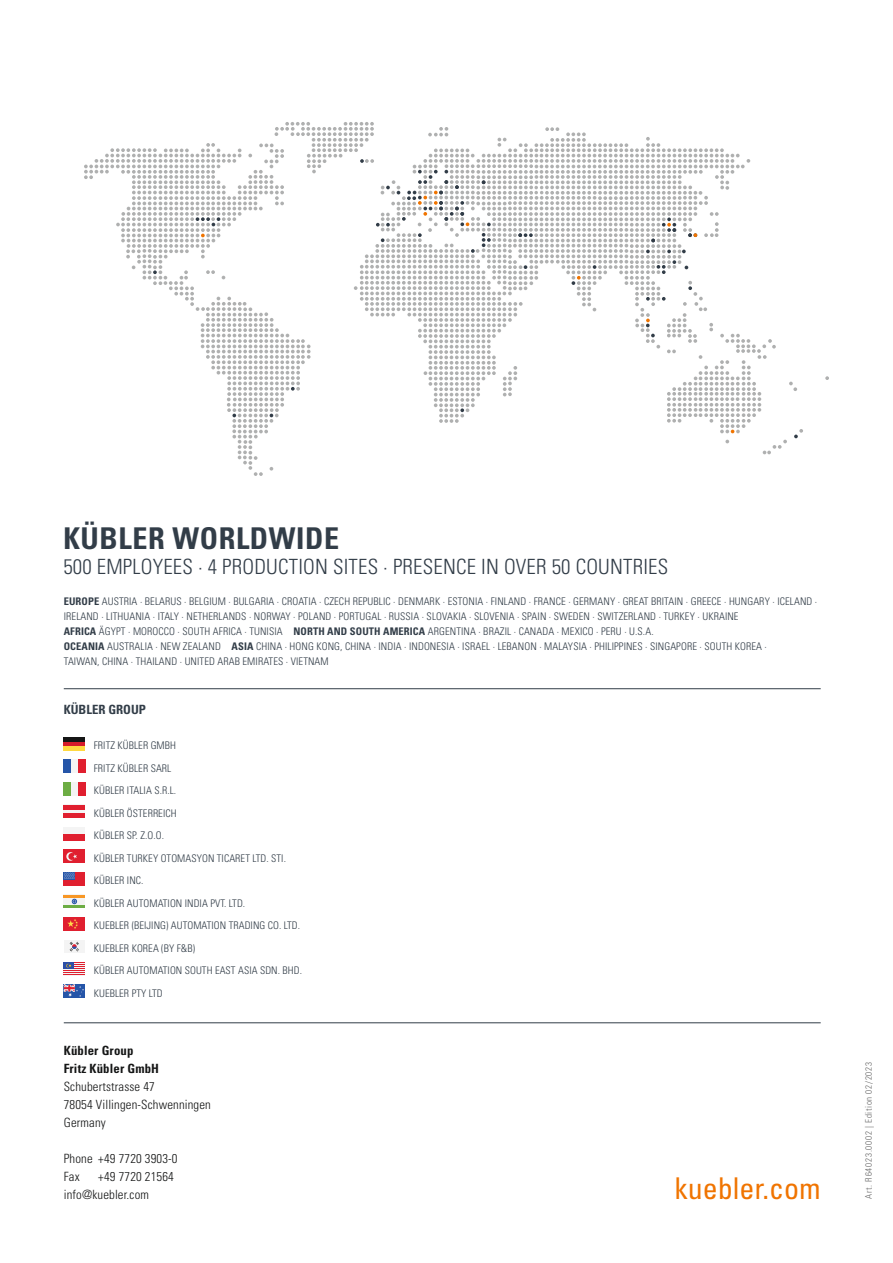
<style>
.page{position:relative;width:893px;height:1263px;background:#fff}
.page>*{position:absolute;margin:0;border:0;box-sizing:border-box;transform-origin:0 0}
.t1{font:700 condensed 30px "Univers LT Std";letter-spacing:.02em;color:#323d48}
.t2{font:condensed 30px "Univers LT Std";color:#f07400}
.t3{font:300 condensed 21px "Univers LT Std";letter-spacing:.01em;color:#323d48}
.t4{font:300 condensed 12.75px "Univers LT Std";letter-spacing:.01em;color:#151616}
.t5{font:700 condensed 12.75px/18px "Univers LT Std";letter-spacing:.01em;color:#151616}
.t6{font:700 condensed 12.75px "Univers LT Std";color:#323d48}
.t7{font:300 condensed 10.5px/15px "Univers LT Std";letter-spacing:.01em;color:#323d48}
.t8{font:300 condensed 9px "Univers LT Std";letter-spacing:.09em;color:#686868}
.s1{font-weight:700}
</style>
<div class="page">
<svg style="left:84px;top:122px;width:745px;height:354px"></svg>
<svg style="left:216px;top:233px;width:5px;height:5px"></svg>
<svg style="left:593px;top:265px;width:3px;height:4px"></svg>
<svg style="left:672px;top:260px;width:4px;height:4px"></svg>
<svg style="left:418px;top:233px;width:4px;height:4px"></svg>
<svg style="left:381px;top:238px;width:3px;height:4px"></svg>
<svg style="left:376px;top:223px;width:4px;height:4px"></svg>
<svg style="left:386px;top:186px;width:4px;height:3px"></svg>
<svg style="left:360px;top:159px;width:4px;height:4px"></svg>
<svg style="left:471px;top:249px;width:4px;height:4px"></svg>
<svg style="left:482px;top:180px;width:3px;height:4px"></svg>
<svg style="left:487px;top:223px;width:4px;height:3px"></svg>
<svg style="left:482px;top:233px;width:9px;height:14px"></svg>
<svg style="left:518px;top:233px;width:15px;height:4px"></svg>
<svg style="left:651px;top:239px;width:4px;height:3px"></svg>
<svg style="left:667px;top:250px;width:4px;height:3px"></svg>
<svg style="left:646px;top:250px;width:4px;height:3px"></svg>
<svg style="left:682px;top:250px;width:4px;height:3px"></svg>
<svg style="left:688px;top:286px;width:4px;height:4px"></svg>
<svg style="left:657px;top:265px;width:9px;height:9px"></svg>
<svg style="left:794px;top:435px;width:4px;height:3px"></svg>
<svg style="left:651px;top:334px;width:4px;height:3px"></svg>
<svg style="left:662px;top:297px;width:4px;height:4px"></svg>
<svg style="left:646px;top:297px;width:4px;height:4px"></svg>
<svg style="left:646px;top:319px;width:4px;height:8px"></svg>
<svg style="left:524px;top:265px;width:3px;height:4px"></svg>
<svg style="left:460px;top:408px;width:4px;height:4px"></svg>
<svg style="left:291px;top:387px;width:4px;height:4px"></svg>
<svg style="left:153px;top:270px;width:4px;height:4px"></svg>
<svg style="left:196px;top:217px;width:24px;height:9px"></svg>
<svg style="left:232px;top:414px;width:4px;height:3px"></svg>
<svg style="left:688px;top:233px;width:9px;height:4px"></svg>
<svg style="left:386px;top:223px;width:4px;height:4px"></svg>
<svg style="left:572px;top:276px;width:9px;height:9px"></svg>
<svg style="left:662px;top:217px;width:14px;height:15px"></svg>
<svg style="left:201px;top:233px;width:4px;height:5px"></svg>
<svg style="left:397px;top:170px;width:72px;height:56px"></svg>
<div style="left:64px;top:737px;width:21px;height:13px;background:#d61c2b"></div>
<div style="left:64px;top:737px;width:21px;height:5px;background:#151616"></div>
<hr style="left:64px;top:746px;width:21px;height:4px;background:#ffd941">
<div style="left:64px;top:760px;width:21px;height:13px;background:#f4f4f4"></div>
<div style="left:64px;top:760px;width:7px;height:13px;background:#2555a8"></div>
<div style="left:78px;top:760px;width:7px;height:13px;background:#e01f2f"></div>
<div style="left:64px;top:782px;width:21px;height:13px;background:#f4f4f4"></div>
<div style="left:64px;top:782px;width:7px;height:13px;background:#6dad44"></div>
<div style="left:78px;top:782px;width:7px;height:13px;background:#e01f2f"></div>
<svg style="left:64px;top:809px;width:21px;height:5px"></svg>
<hr style="left:64px;top:805px;width:21px;height:4px;background:#e01f2f">
<hr style="left:64px;top:814px;width:21px;height:4px;background:#e01f2f">
<div style="left:64px;top:827px;width:21px;height:13px;background:#f4f4f4"></div>
<div style="left:64px;top:834px;width:21px;height:6px;background:#e01f2f"></div>
<div style="left:64px;top:850px;width:21px;height:13px;background:#e01f2f"></div>
<svg style="left:66px;top:852px;width:11px;height:9px"></svg>
<svg style="left:64px;top:872px;width:21px;height:13px"></svg>
<div style="left:64px;top:895px;width:21px;height:13px;background:#f4f4f4"></div>
<hr style="left:64px;top:895px;width:21px;height:3px;background:#f89725">
<hr style="left:64px;top:905px;width:21px;height:3px;background:#6dad44">
<svg style="left:72px;top:899px;width:5px;height:5px"></svg>
<div style="left:64px;top:917px;width:21px;height:13px;background:#e01f2f"></div>
<svg style="left:67px;top:919px;width:11px;height:10px"></svg>
<div style="left:64px;top:940px;width:21px;height:13px;background:#f4f4f4"></div>
<svg style="left:70px;top:942px;width:9px;height:9px"></svg>
<div style="left:64px;top:962px;width:21px;height:13px;background:#e01f2f"></div>
<div style="left:64px;top:962px;width:10px;height:7px;background:#2c4fa7"></div>
<svg style="left:64px;top:963px;width:21px;height:13px"></svg>
<div style="left:64px;top:985px;width:21px;height:13px;background:#2555a8"></div>
<svg style="left:64px;top:985px;width:20px;height:12px"></svg>
<hr style="left:64px;top:688px;width:757px;height:1px;background:#323d48">
<hr style="left:64px;top:1022px;width:757px;height:1px;background:#323d48">
<p class="t1" style="left:63px;top:520px;width:277px">KÜBLER WORLDWIDE</p>
<p class="t3" style="left:63px;top:554px;width:606px">500 EMPLOYEES · 4 PRODUCTION SITES · PRESENCE IN OVER 50 COUNTRIES</p>
<p class="t7" style="left:64px;top:594px;width:755px"><span class="s1">EUROPE</span> AUSTRIA · BELARUS · BELGIUM · BULGARIA · CROATIA · CZECH REPUBLIC · DENMARK · ESTONIA · FINLAND · FRANCE · GERMANY · GREAT BRITAIN · GREECE · HUNGARY · ICELAND · IRELAND · LITHUANIA · ITALY · NETHERLANDS · NORWAY · POLAND · PORTUGAL · RUSSIA · SLOVAKIA · SLOVENIA · SPAIN · SWEDEN · SWITZERLAND · TURKEY · UKRAINE<br><span class="s1">AFRICA</span> ÄGYPT · MOROCCO · SOUTH AFRICA · TUNISIA <span class="s1">NORTH AND SOUTH AMERICA</span> ARGENTINA · BRAZIL · CANADA · MEXICO · PERU · U.S.A.<br><span class="s1">OCEANIA</span> AUSTRALIA · NEW ZEALAND <span class="s1">ASIA</span> CHINA · HONG KONG, CHINA · INDIA · INDONESIA · ISRAEL · LEBANON · MALAYSIA · PHILIPPINES · SINGAPORE · SOUTH KOREA ·<br>TAIWAN, CHINA · THAILAND · UNITED ARAB EMIRATES · VIETNAM</p>
<p class="t6" style="left:64px;top:702px;width:84px">KÜBLER GROUP</p>
<p class="t7" style="left:94px;top:738px;width:84px">FRITZ KÜBLER GMBH</p>
<p class="t7" style="left:94px;top:760px;width:79px">FRITZ KÜBLER SARL</p>
<p class="t7" style="left:94px;top:783px;width:84px">KÜBLER ITALIA S.R.L.</p>
<p class="t7" style="left:94px;top:805px;width:84px">KÜBLER ÖSTERREICH</p>
<p class="t7" style="left:94px;top:828px;width:72px">KÜBLER SP. Z.O.O.</p>
<p class="t7" style="left:94px;top:850px;width:194px">KÜBLER TURKEY OTOMASYON TICARET LTD. STI.</p>
<p class="t7" style="left:94px;top:873px;width:51px">KÜBLER INC.</p>
<p class="t7" style="left:94px;top:895px;width:153px">KÜBLER AUTOMATION INDIA PVT. LTD.</p>
<p class="t7" style="left:94px;top:918px;width:208px">KUEBLER (BEIJING) AUTOMATION TRADING CO. LTD.</p>
<p class="t7" style="left:94px;top:940px;width:103px">KUEBLER KOREA (BY F&amp;B)</p>
<p class="t7" style="left:94px;top:963px;width:210px">KÜBLER AUTOMATION SOUTH EAST ASIA SDN. BHD.</p>
<p class="t7" style="left:94px;top:985px;width:71px">KUEBLER PTY LTD</p>
<p class="t5" style="left:64px;top:1041px;width:97px">Kübler Group<br>Fritz Kübler GmbH</p>
<p class="t4" style="left:64px;top:1079px;width:93px">Schubertstrasse 47</p>
<p class="t4" style="left:64px;top:1097px;width:149px">78054 Villingen-Schwenningen</p>
<p class="t4" style="left:64px;top:1115px;width:43px">Germany</p>
<p class="t4" style="left:64px;top:1151px;width:115px">Phone +49 7720 3903-0</p>
<p class="t4" style="left:64px;top:1169px;width:17px">Fax</p>
<p class="t4" style="left:98px;top:1169px;width:77px">+49 7720 21564</p>
<p class="t4" style="left:64px;top:1187px;width:87px">info@kuebler.com</p>
<p class="t2" style="left:674px;top:1169px;width:148px">kuebler.com</p>
<p class="t8" style="left:863px;top:1199px;width:139px;rotate:-90deg">Art. R64023.0002 | Edition 02/2023</p>
</div>
